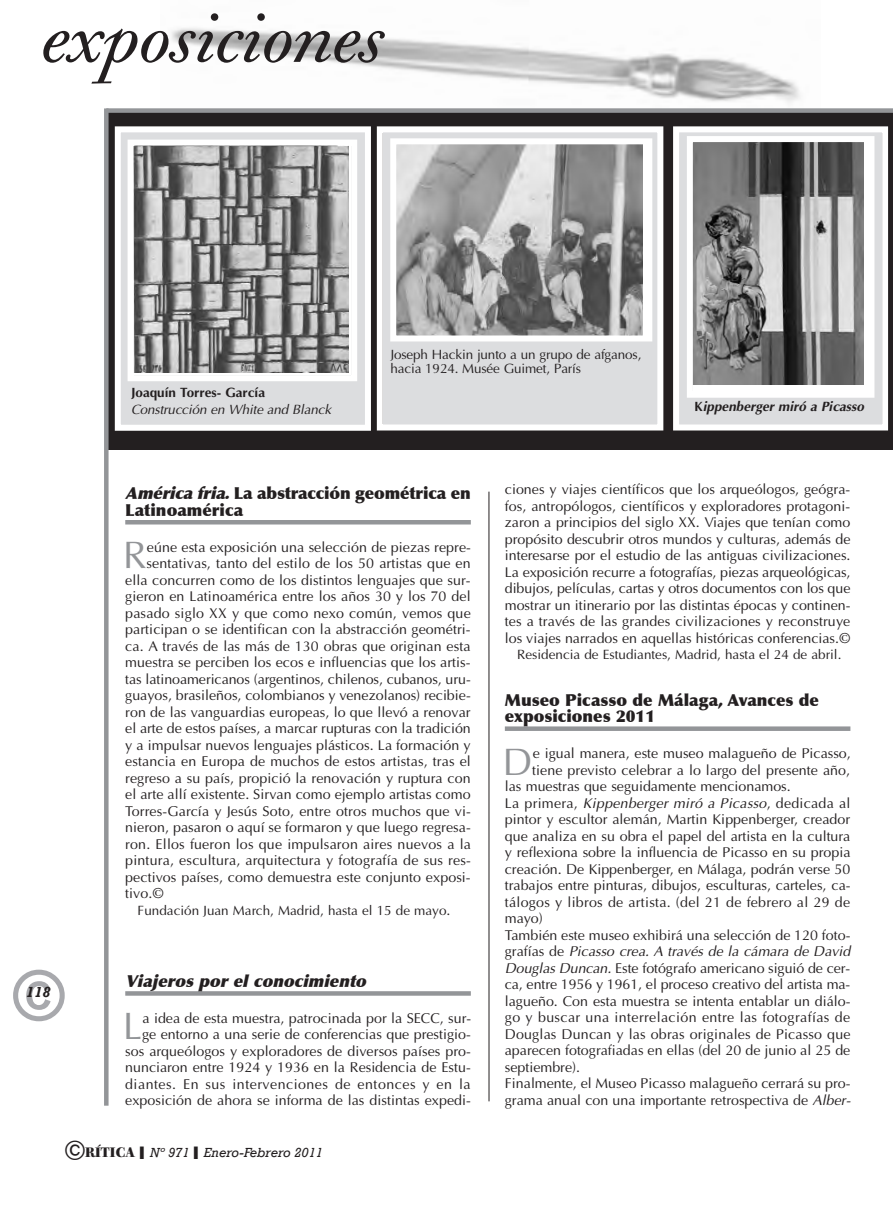
<style>
.page{position:relative;width:893px;height:1212px;background:#fff}
.page>*{position:absolute;margin:0;border:0;box-sizing:border-box;transform-origin:0 0}
.t1{font:italic 72px "Bodoni Old Face BE";color:#231f20}
.t2{font:700 69px "Rockwell";color:#a8a9ad}
.t3{font:38.4px "Optima";color:#939598}
.t4{font:900 16.5px/16.5px "Optima";color:#231f20}
.t5{font:italic 900 16.5px "Optima";color:#231f20}
.t6{font:italic 700 15px "Rockwell";color:#231f20}
.t7{font:14.25px/16.5px "Optima";letter-spacing:.005em;color:#231f20;text-align:right}
.t8{font:14.25px "Optima";letter-spacing:.025em;color:#231f20}
.t9{font:italic 14.25px "Optima";letter-spacing:.02em;color:#231f20}
.t10{font:italic 14.25px "Optima";color:#231f20}
.t11{font:13.5px/13.5px "Optima";color:#231f20}
.t12{font:italic 13.5px/16.4px "Optima";letter-spacing:-.01em;color:#231f20}
.t13{font:italic 13.5px "Rockwell";color:#231f20}
.t14{font:italic 700 13.5px "Optima";color:#231f20}
.s1{font-weight:700;font-style:normal}
.s2{font-style:normal}
.s3{font-style:italic}
.s4{font-family:"Sabon"}
.s5{font-size:14.25px}
.s6{font-family:"Helvetica";font-style:normal;font-size:27px}
.s7{font-family:"Bodoni Old Face BE";font-weight:700;font-style:normal}
</style>
<div class="page">
<img style="left:171px;top:28px;width:629px;height:75px">
<div style="left:107px;top:111px;width:786px;height:339px;background:#231f20"></div>
<hr style="left:125px;top:520px;width:346px;height:4px;background:#939598">
<div style="left:125px;top:991px;width:346px;height:5px;background:#939598"></div>
<div style="left:505px;top:726px;width:345px;height:5px;background:#939598"></div>
<hr style="left:489px;top:492px;width:1px;height:609px;background:#231f20">
<div style="left:104px;top:108px;width:5px;height:998px;background:#939598"></div>
<div style="left:106px;top:108px;width:787px;height:5px;background:#939598"></div>
<div style="left:679px;top:132px;width:203px;height:292px;background:#dcdddf"></div>
<div style="left:673px;top:126px;width:215px;height:304px;border:6px solid #fff"></div>
<div style="left:383px;top:132px;width:274px;height:292px;background:#dcdddf"></div>
<div style="left:377px;top:126px;width:286px;height:304px;border:6px solid #fff"></div>
<img style="left:397px;top:145px;width:245px;height:189px">
<div style="left:390px;top:138px;width:262px;height:203px;border:6px solid #fff"></div>
<div style="left:121px;top:132px;width:244px;height:293px;background:#dcdddf"></div>
<div style="left:115px;top:126px;width:256px;height:305px;border:6px solid #fff"></div>
<img style="left:135px;top:147px;width:213px;height:225px">
<div style="left:128px;top:140px;width:229px;height:241px;border:6px solid #fff"></div>
<div style="left:693px;top:142px;width:175px;height:250px;background:#fff"></div>
<img style="left:694px;top:143px;width:170px;height:242px">
<div style="left:687px;top:136px;width:187px;height:262px;border:6px solid #fff"></div>
<p class="t1" style="left:38px;top:10px;width:343px">exposiciones</p>
<p class="t2" style="left:13px;top:952px;width:53px">©</p>
<p class="t6" style="left:26px;top:983px;width:26px">118</p>
<p class="t12" style="left:131px;top:385px;width:202px"><span class="s1">Joaquín Torres- García<br></span>Construcción en White and Blanck</p>
<p class="t11" style="left:391px;top:348px;width:252px">Joseph Hackin junto a un grupo de afganos, hacia 1924. Musée Guimet, París</p>
<p class="t14" style="left:695px;top:399px;width:171px"><span class="s2">K</span>ippenberger miró a Picasso</p>
<p class="t4" style="left:125px;top:485px;width:347px"><span class="s3">América fria.</span>La abstracción geométrica en<br>Latinoamérica</p>
<p class="t3" style="left:123px;top:532px;width:25px">R</p>
<p class="t7" style="left:147px;top:539px;width:326px">eúne esta exposición una selección de piezas repre-</p>
<p class="t7" style="left:146px;top:555px;width:326px">sentativas, tanto del estilo de los 50 artistas que en</p>
<p class="t7" style="left:125px;top:572px;width:347px">ella concurren como de los distintos lenguajes que sur-</p>
<p class="t7" style="left:125px;top:588px;width:347px">gieron en Latinoamérica entre los años 30 y los 70 del</p>
<p class="t7" style="left:125px;top:605px;width:347px">pasado siglo XX y que como nexo común, vemos que</p>
<p class="t7" style="left:125px;top:621px;width:347px">participan o se identifican con la abstracción geométri-</p>
<p class="t7" style="left:125px;top:638px;width:347px">ca. A través de las más de 130 obras que originan esta</p>
<p class="t7" style="left:125px;top:654px;width:347px">muestra se perciben los ecos e influencias que los artis-</p>
<p class="t7" style="left:125px;top:671px;width:347px">tas latinoamericanos (argentinos, chilenos, cubanos, uru-</p>
<p class="t7" style="left:125px;top:687px;width:347px">guayos, brasileños, colombianos y venezolanos) recibie-</p>
<p class="t7" style="left:125px;top:704px;width:347px">ron de las vanguardias europeas, lo que llevó a renovar</p>
<p class="t7" style="left:125px;top:720px;width:347px">el arte de estos países, a marcar rupturas con la tradición</p>
<p class="t7" style="left:125px;top:737px;width:347px">y a impulsar nuevos lenguajes plásticos. La formación y</p>
<p class="t7" style="left:125px;top:753px;width:347px">estancia en Europa de muchos de estos artistas, tras el</p>
<p class="t7" style="left:125px;top:770px;width:347px">regreso a su país, propició la renovación y ruptura con</p>
<p class="t7" style="left:125px;top:786px;width:347px">el arte allí existente. Sirvan como ejemplo artistas como</p>
<p class="t7" style="left:125px;top:803px;width:347px">Torres-García y Jesús Soto, entre otros muchos que vi-</p>
<p class="t7" style="left:125px;top:819px;width:347px">nieron, pasaron o aquí se formaron y que luego regresa-</p>
<p class="t7" style="left:125px;top:836px;width:347px">ron. Ellos fueron los que impulsaron aires nuevos a la</p>
<p class="t7" style="left:125px;top:852px;width:347px">pintura, escultura, arquitectura y fotografía de sus res-</p>
<p class="t7" style="left:125px;top:869px;width:347px">pectivos países, como demuestra este conjunto exposi-</p>
<p class="t7" style="left:125px;top:885px;width:40px">tivo.<span class="s4">©</span></p>
<p class="t11" style="left:138px;top:903px;width:314px">Fundación Juan March, Madrid, hasta el 15 de mayo<span class="s5">.</span></p>
<p class="t5" style="left:125px;top:971px;width:246px">Viajeros por el conocimiento</p>
<p class="t3" style="left:123px;top:1004px;width:21px">L</p>
<p class="t7" style="left:125px;top:1010px;width:347px">a idea de esta muestra, patrocinada por la SECC, sur&shy;ge entorno a una serie de conferencias que prestigio&shy;sos arqueólogos y exploradores de diversos países pro&shy;nunciaron entre 1924 y 1936 en la Residencia de Estu&shy;diantes. En sus intervenciones de entonces y en la exposición de ahora se informa de las distintas expedi-</p>
<p class="t7" style="left:505px;top:481px;width:347px;text-align:justify">ciones y viajes científicos que los arqueólogos, geógra&shy;fos, antropólogos, científicos y exploradores protagoni&shy;zaron a principios del siglo XX. Viajes que tenían como propósito descubrir otros mundos y culturas, además de interesarse por el estudio de las antiguas civilizaciones.<br>La exposición recurre a fotografías, piezas arqueológicas, dibujos, películas, cartas y otros documentos con los que mostrar un itinerario por las distintas épocas y continen&shy;tes a través de las grandes civilizaciones y reconstruye los viajes narrados en aquellas históricas conferencias.<span class="s4">©</span></p>
<p class="t11" style="left:517px;top:648px;width:326px">Residencia de Estudiantes, Madrid, hasta el 24 de abril.</p>
<p class="t4" style="left:505px;top:691px;width:316px">Museo Picasso de Málaga, Avances de exposiciones 2011</p>
<p class="t3" style="left:502px;top:739px;width:31px">D</p>
<p class="t7" style="left:533px;top:745px;width:320px">e igual manera, este museo malagueño de Picasso,</p>
<p class="t7" style="left:532px;top:761px;width:319px">tiene previsto celebrar a lo largo del presente año,</p>
<p class="t7" style="left:505px;top:778px;width:287px">las muestras que seguidamente mencionamos.</p>
<p class="t9" style="left:505px;top:794px;width:347px"><span class="s2">La primera,</span> Kippenberger miró a Picasso<span class="s2">, dedicada al</span></p>
<p class="t7" style="left:505px;top:811px;width:347px">pintor y escultor alemán, Martin Kippenberger, creador</p>
<p class="t7" style="left:505px;top:827px;width:347px">que analiza en su obra el papel del artista en la cultura</p>
<p class="t7" style="left:505px;top:844px;width:347px">y reflexiona sobre la influencia de Picasso en su propia</p>
<p class="t7" style="left:505px;top:860px;width:347px">creación. De Kippenberger, en Málaga, podrán verse 50</p>
<p class="t7" style="left:505px;top:877px;width:347px">trabajos entre pinturas, dibujos, esculturas, carteles, ca-</p>
<p class="t7" style="left:505px;top:893px;width:347px">tálogos y libros de artista. (del 21 de febrero al 29 de</p>
<p class="t7" style="left:505px;top:910px;width:40px">mayo)</p>
<p class="t7" style="left:505px;top:926px;width:347px">También este museo exhibirá una selección de 120 foto-</p>
<p class="t10" style="left:505px;top:943px;width:347px"><span class="s2">grafías de</span> Picasso crea. A través de la cámara de David</p>
<p class="t7" style="left:505px;top:959px;width:347px"><span class="s3">Douglas Duncan.</span> Este fotógrafo americano siguió de cer-</p>
<p class="t7" style="left:505px;top:976px;width:347px">ca, entre 1956 y 1961, el proceso creativo del artista ma-</p>
<p class="t7" style="left:505px;top:992px;width:347px">lagueño. Con esta muestra se intenta entablar un diálo-</p>
<p class="t8" style="left:505px;top:1009px;width:347px">go y buscar una interrelación entre las fotografías de</p>
<p class="t7" style="left:505px;top:1025px;width:347px">Douglas Duncan y las obras originales de Picasso que</p>
<p class="t7" style="left:505px;top:1042px;width:347px">aparecen fotografiadas en ellas (del 20 de junio al 25 de</p>
<p class="t7" style="left:505px;top:1058px;width:77px">septiembre).</p>
<p class="t7" style="left:505px;top:1075px;width:347px">Finalmente, el Museo Picasso malagueño cerrará su pro-</p>
<p class="t7" style="left:505px;top:1091px;width:347px">grama anual con una importante retrospectiva de <span class="s3">Alber-</span></p>
<p class="t13" style="left:65px;top:1144px;width:259px"><span class="s6">©</span><span class="s7">RÍTICA</span> ❙ Nº 971 ❙ Enero-Febrero 2011</p>
</div>
